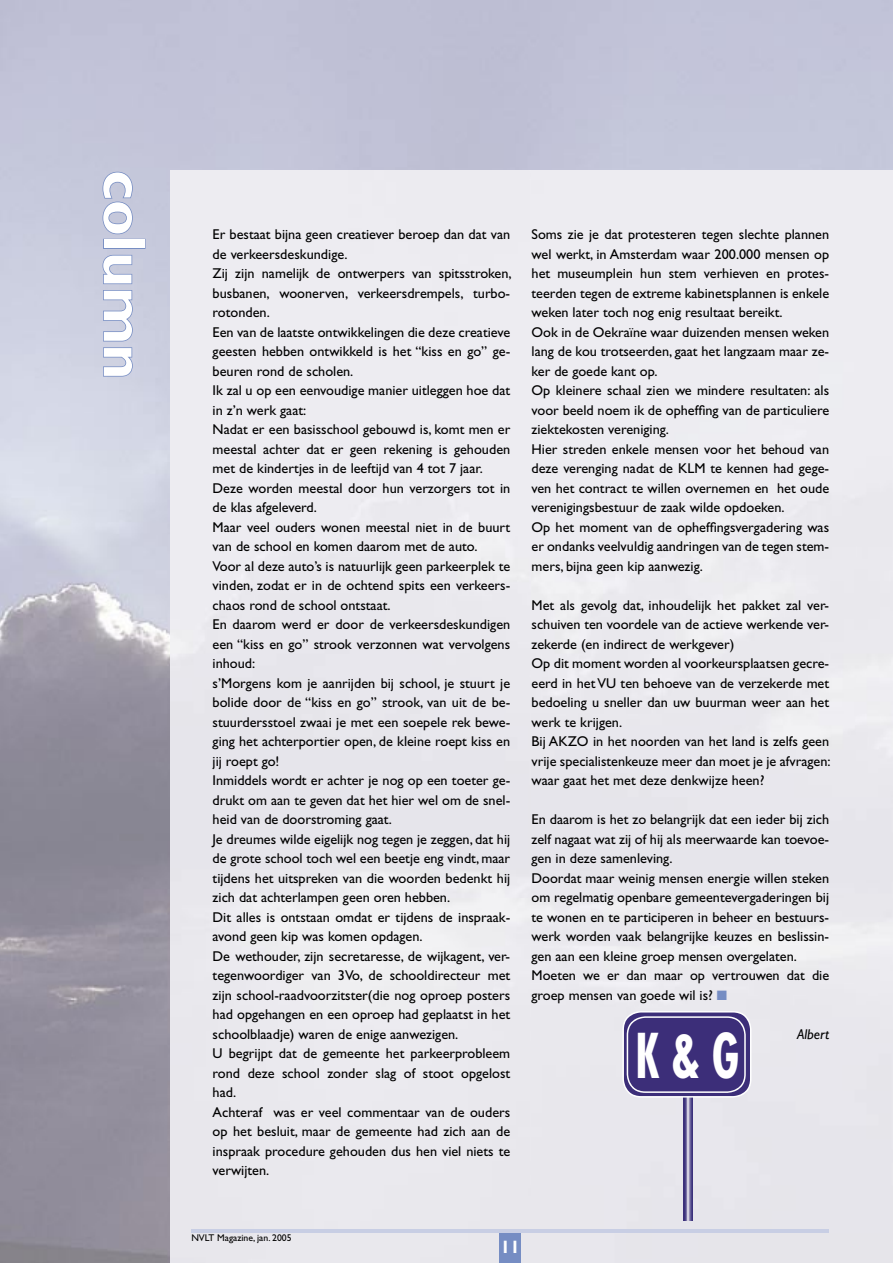
<style>
.page{position:relative;width:893px;height:1263px;background:#fff}
.page>*{position:absolute;margin:0;border:0;box-sizing:border-box;transform-origin:0 0}
.t1{font:700 60px "Gill Sans";color:#fff}
.t2{font:700 condensed 60px "Futura";color:#fff;scale:.8 1}
.t3{font:700 18px "Gill Sans";color:#fff}
.t4{font:14.25px/19.5px "Gill Sans";color:#000}
.t5{font:italic 14.25px "Gill Sans";color:#000}
.t6{font:9.75px "Gill Sans";color:#000}
.s1{color:#768dc3}
</style>
<div class="page">
<img style="left:0;top:210px;width:170px;height:1053px">
<div style="left:170px;top:170px;width:723px;height:1093px;background:#eae9ee"></div>
<div style="left:500px;top:1230px;width:21px;height:33px;background:#768dc3"></div>
<hr style="left:191px;top:1229px;width:638px;height:3px;background:#c8cee4">
<svg style="left:102px;top:171px;width:32px;height:64px;background:#b5bcd6"></svg>
<div style="left:103px;top:239px;width:42px;height:10px;border:2px solid #768dc3"></div>
<svg style="left:102px;top:254px;width:32px;height:123px;background:#b9c0d9"></svg>
<svg style="left:683px;top:1097px;width:10px;height:123px"></svg>
<svg style="left:622px;top:1011px;width:129px;height:86px;background:#524688"></svg>
<h1 class="t1" style="left:160px;top:170px;width:211px;rotate:90deg">column</h1>
<p class="t4" style="left:213px;top:225px;width:301px">Er bestaat bijna geen creatiever beroep dan dat van de verkeersdeskundige.<br>Zij zijn namelijk de ontwerpers van spitsstroken, busbanen, woonerven, verkeersdrempels, turbo&shy;rotonden.<br>Een van de laatste ontwikkelingen die deze creatieve geesten hebben ontwikkeld is het “kiss en go” ge&shy;beuren rond de scholen.<br>Ik zal u op een eenvoudige manier uitleggen hoe dat in z’n werk gaat:<br>Nadat er een basisschool gebouwd is, komt men er meestal achter dat er geen rekening is gehouden met de kindertjes in de leeftijd van 4 tot 7 jaar.<br>Deze worden meestal door hun verzorgers tot in de klas afgeleverd.<br>Maar veel ouders wonen meestal niet in de buurt van de school en komen daarom met de auto.<br>Voor al deze auto’s is natuurlijk geen parkeerplek te vinden, zodat er in de ochtend spits een verkeers&shy;chaos rond de school ontstaat.<br>En daarom werd er door de verkeersdeskundigen een “kiss en go” strook verzonnen wat vervolgens inhoud:<br>s’Morgens kom je aanrijden bij school, je stuurt je bolide door de “kiss en go” strook, van uit de be&shy;stuurdersstoel zwaai je met een soepele rek bewe&shy;ging het achterportier open, de kleine roept kiss en jij roept go!<br>Inmiddels wordt er achter je nog op een toeter ge&shy;drukt om aan te geven dat het hier wel om de snel&shy;heid van de doorstroming gaat.<br>Je dreumes wilde eigelijk nog tegen je zeggen, dat hij de grote school toch wel een beetje eng vindt, maar tijdens het uitspreken van die woorden bedenkt hij zich dat achterlampen geen oren hebben.<br>Dit alles is ontstaan omdat er tijdens de inspraak&shy;avond geen kip was komen opdagen.<br>De wethouder, zijn secretaresse, de wijkagent, ver&shy;tegenwoordiger van 3Vo, de schooldirecteur met zijn school-raadvoorzitster(die nog oproep posters had opgehangen en een oproep had geplaatst in het schoolblaadje) waren de enige aanwezigen.<br>U begrijpt dat de gemeente het parkeerprobleem rond deze school zonder slag of stoot opgelost had.<br>Achteraf was er veel commentaar van de ouders op het besluit, maar de gemeente had zich aan de inspraak procedure gehouden dus hen viel niets te verwijten.</p>
<p class="t4" style="left:531px;top:225px;width:299px">Soms zie je dat protesteren tegen slechte plannen wel werkt, in Amsterdam waar 200.000 mensen op het museumplein hun stem verhieven en protes&shy;teerden tegen de extreme kabinetsplannen is enkele weken later toch nog enig resultaat bereikt.<br>Ook in de Oekraïne waar duizenden mensen weken lang de kou trotseerden, gaat het langzaam maar ze&shy;ker de goede kant op.<br>Op kleinere schaal zien we mindere resultaten: als voor beeld noem ik de opheffing van de particuliere ziektekosten vereniging.<br>Hier streden enkele mensen voor het behoud van deze verenging nadat de KLM te kennen had gege&shy;ven het contract te willen overnemen en het oude verenigingsbestuur de zaak wilde opdoeken.<br>Op het moment van de opheffingsvergadering was er ondanks veelvuldig aandringen van de tegen stem&shy;mers, bijna geen kip aanwezig.</p>
<p class="t4" style="left:531px;top:595px;width:301px">Met als gevolg dat, inhoudelijk het pakket zal ver&shy;schuiven ten voordele van de actieve werkende ver&shy;zekerde (en indirect de werkgever)<br>Op dit moment worden al voorkeursplaatsen gecre&shy;eerd in het VU ten behoeve van de verzekerde met bedoeling u sneller dan uw buurman weer aan het werk te krijgen.<br>Bij AKZO in het noorden van het land is zelfs geen vrije specialistenkeuze meer dan moet je je afvragen: waar gaat het met deze denkwijze heen?</p>
<p class="t4" style="left:531px;top:810px;width:299px">En daarom is het zo belangrijk dat een ieder bij zich zelf nagaat wat zij of hij als meerwaarde kan toevoe&shy;gen in deze samenleving.<br>Doordat maar weinig mensen energie willen steken om regelmatig openbare gemeentevergaderingen bij te wonen en te participeren in beheer en bestuurs&shy;werk worden vaak belangrijke keuzes en beslissin&shy;gen aan een kleine groep mensen overgelaten.<br>Moeten we er dan maar op vertrouwen dat die groep mensen van goede wil is? <span class="s1">■</span></p>
<p class="t5" style="left:797px;top:1026px;width:34px">Albert</p>
<h1 class="t2" style="left:635px;top:1018px;width:131px">K &amp; G</h1>
<p class="t6" style="left:191px;top:1232px;width:102px">NVLT Magazine, jan. 2005</p>
<p class="t3" style="left:500px;top:1237px;width:21px">11</p>
</div>
